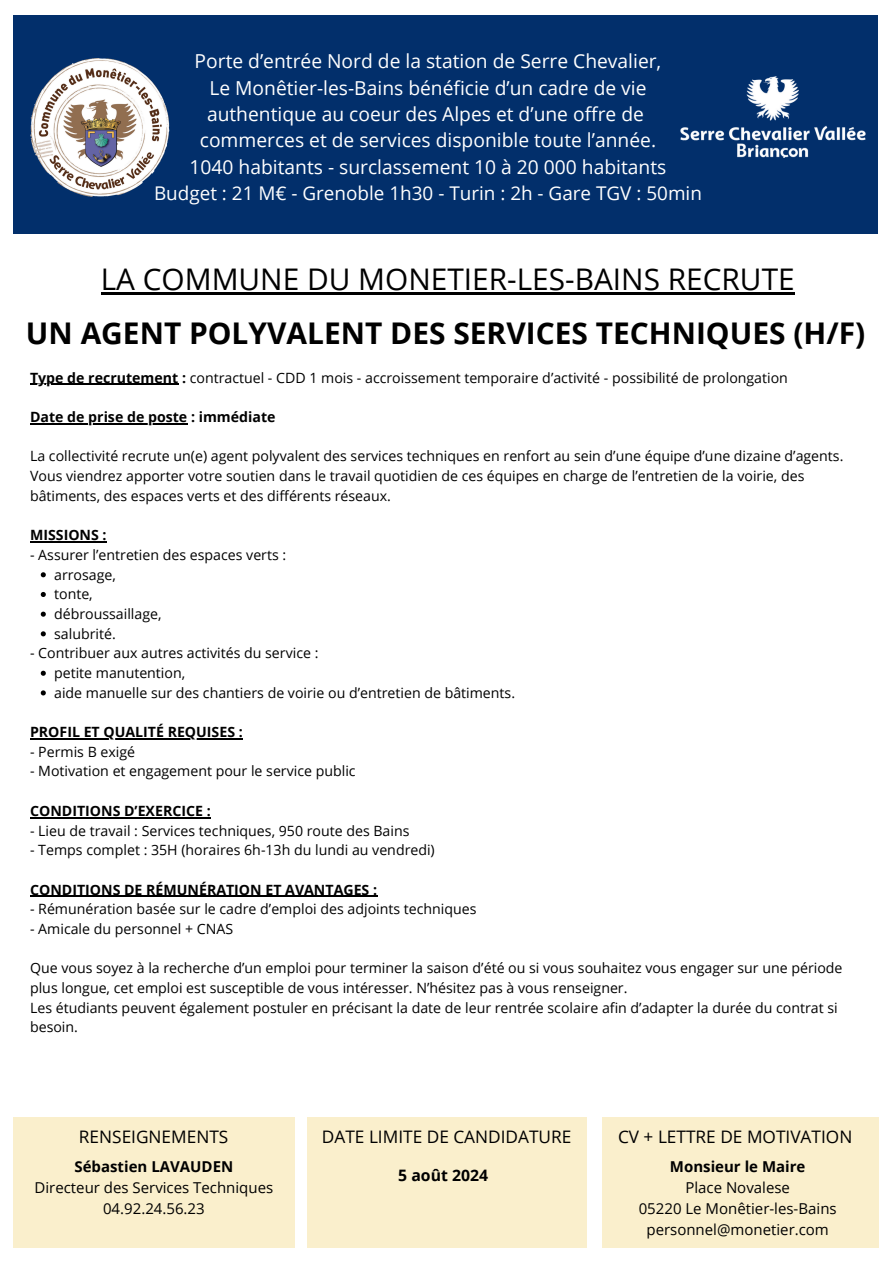
<style>
.page{position:relative;width:893px;height:1263px;background:#fff}
.page>*{position:absolute;margin:0;border:0;box-sizing:border-box;transform-origin:0 0}
.t1{font:700 29.92px "Open Sans";color:#000}
.t2{font:29.78px "Open Sans";color:#000}
.t3{font:19.27px/26.4px "Open Sans";color:#fff;text-align:center}
.t4{font:18.9px "Open Sans";color:#fff}
.t5{font:17.25px "Open Sans";color:#000}
.t6{font:700 15.83px "Open Sans";color:#000}
.t7{font:15px "Open Sans";color:#000}
.t8{font:700 15px "Open Sans";color:#000}
.t9{font:14.17px/19.6px "Open Sans";color:#000}
.t10{font:700 14.17px "Open Sans";color:#000}
.s1{font-weight:700}
</style>
<div class="page">
<div style="left:13px;top:15px;width:865px;height:219px;background:#022f6b"></div>
<img style="left:30px;top:59px;width:140px;height:137px">
<img style="left:680px;top:76px;width:185px;height:81px">
<hr style="left:30px;top:384px;width:148px;height:1px;background:#000">
<hr style="left:30px;top:423px;width:157px;height:1px;background:#000">
<hr style="left:30px;top:541px;width:77px;height:1px;background:#000">
<svg style="left:41px;top:572px;width:5px;height:5px"></svg>
<svg style="left:41px;top:592px;width:5px;height:5px"></svg>
<svg style="left:41px;top:612px;width:5px;height:5px"></svg>
<svg style="left:41px;top:631px;width:5px;height:5px"></svg>
<svg style="left:41px;top:671px;width:5px;height:5px"></svg>
<svg style="left:41px;top:690px;width:5px;height:5px"></svg>
<hr style="left:30px;top:738px;width:213px;height:1px;background:#000">
<hr style="left:30px;top:817px;width:181px;height:1px;background:#000">
<hr style="left:30px;top:896px;width:347px;height:1px;background:#000">
<div style="left:13px;top:1117px;width:281px;height:130px;background:#faefcc"></div>
<hr style="left:101px;top:292px;width:693px;height:3px;background:#000">
<div style="left:308px;top:1117px;width:279px;height:130px;background:#faefcc"></div>
<div style="left:602px;top:1117px;width:276px;height:130px;background:#faefcc"></div>
<p class="t3" style="left:190px;top:47px;width:478px">Porte d’entrée Nord de la station de Serre Chevalier, Le Monêtier-les-Bains bénéficie d’un cadre de vie authentique au coeur des Alpes et d’une offre de commerces et de services disponible toute l’année.<br>1040 habitants - surclassement 10 à 20 000 habitants</p>
<p class="t4" style="left:154px;top:180px;width:549px">Budget : 21 M€ - Grenoble 1h30 - Turin : 2h - Gare TGV : 50min</p>
<p class="t2" style="left:101px;top:258px;width:695px">LA COMMUNE DU MONETIER-LES-BAINS RECRUTE</p>
<p class="t1" style="left:26px;top:312px;width:840px">UN AGENT POLYVALENT DES SERVICES TECHNIQUES (H/F)</p>
<p class="t9" style="left:30px;top:367px;width:759px"><span class="s1">Type de recrutement :</span> contractuel - CDD 1 mois - accroissement temporaire d’activité - possibilité de prolongation</p>
<h2 class="t10" style="left:30px;top:407px;width:247px">Date de prise de poste : immédiate</h2>
<h1 class="t9" style="left:30px;top:446px;width:815px">La collectivité recrute un(e) agent polyvalent des services techniques en renfort au sein d’une équipe d’une dizaine d’agents.<br>Vous viendrez apporter votre soutien dans le travail quotidien de ces équipes en charge de l’entretien de la voirie, des bâtiments, des espaces verts et des différents réseaux.</h1>
<p class="t10" style="left:30px;top:525px;width:78px">MISSIONS :</p>
<h6 class="t9" style="left:30px;top:544px;width:258px">- Assurer l’entretien des espaces verts :</h6>
<p class="t9" style="left:54px;top:564px;width:63px">arrosage,</p>
<p class="t9" style="left:54px;top:584px;width:40px">tonte,</p>
<p class="t9" style="left:54px;top:604px;width:109px">débroussaillage,</p>
<p class="t9" style="left:54px;top:623px;width:63px">salubrité.</p>
<p class="t9" style="left:30px;top:643px;width:290px">- Contribuer aux autres activités du service :</p>
<p class="t9" style="left:54px;top:663px;width:133px">petite manutention,</p>
<p class="t9" style="left:54px;top:682px;width:462px">aide manuelle sur des chantiers de voirie ou d’entretien de bâtiments.</p>
<p class="t10" style="left:30px;top:722px;width:214px">PROFIL ET QUALITÉ REQUISES :</p>
<p class="t9" style="left:30px;top:741px;width:107px">- Permis B exigé</p>
<p class="t9" style="left:30px;top:761px;width:327px">- Motivation et engagement pour le service public</p>
<p class="t10" style="left:30px;top:801px;width:182px">CONDITIONS D’EXERCICE :</p>
<p class="t9" style="left:30px;top:820px;width:381px">- Lieu de travail : Services techniques, 950 route des Bains</p>
<p class="t9" style="left:30px;top:840px;width:406px">- Temps complet : 35H (horaires 6h-13h du lundi au vendredi)</p>
<p class="t10" style="left:30px;top:879px;width:348px">CONDITIONS DE RÉMUNÉRATION ET AVANTAGES :</p>
<p class="t9" style="left:30px;top:899px;width:448px">- Rémunération basée sur le cadre d’emploi des adjoints techniques</p>
<p class="t9" style="left:30px;top:919px;width:205px">- Amicale du personnel + CNAS</p>
<p class="t9" style="left:30px;top:958px;width:814px">Que vous soyez à la recherche d’un emploi pour terminer la saison d’été ou si vous souhaitez vous engager sur une période plus longue, cet emploi est susceptible de vous intéresser. N’hésitez pas à vous renseigner.</p>
<p class="t9" style="left:30px;top:997px;width:809px">Les étudiants peuvent également postuler en précisant la date de leur rentrée scolaire afin d’adapter la durée du contrat si besoin.</p>
<p class="t5" style="left:79px;top:1125px;width:151px">RENSEIGNEMENTS</p>
<p class="t5" style="left:322px;top:1125px;width:251px">DATE LIMITE DE CANDIDATURE</p>
<p class="t5" style="left:618px;top:1125px;width:236px">CV + LETTRE DE MOTIVATION</p>
<h4 class="t8" style="left:74px;top:1156px;width:160px">Sébastien LAVAUDEN</h4>
<h5 class="t7" style="left:35px;top:1177px;width:240px">Directeur des Services Techniques</h5>
<h4 class="t7" style="left:103px;top:1198px;width:103px">04.92.24.56.23</h4>
<p class="t8" style="left:670px;top:1156px;width:137px">Monsieur le Maire</p>
<p class="t7" style="left:685px;top:1177px;width:106px">Place Novalese</p>
<p class="t7" style="left:639px;top:1198px;width:199px">05220 Le Monêtier-les-Bains</p>
<p class="t7" style="left:646px;top:1218px;width:184px">personnel@monetier.com</p>
<h4 class="t6" style="left:398px;top:1164px;width:91px">5 août 2024</h4>
</div>
